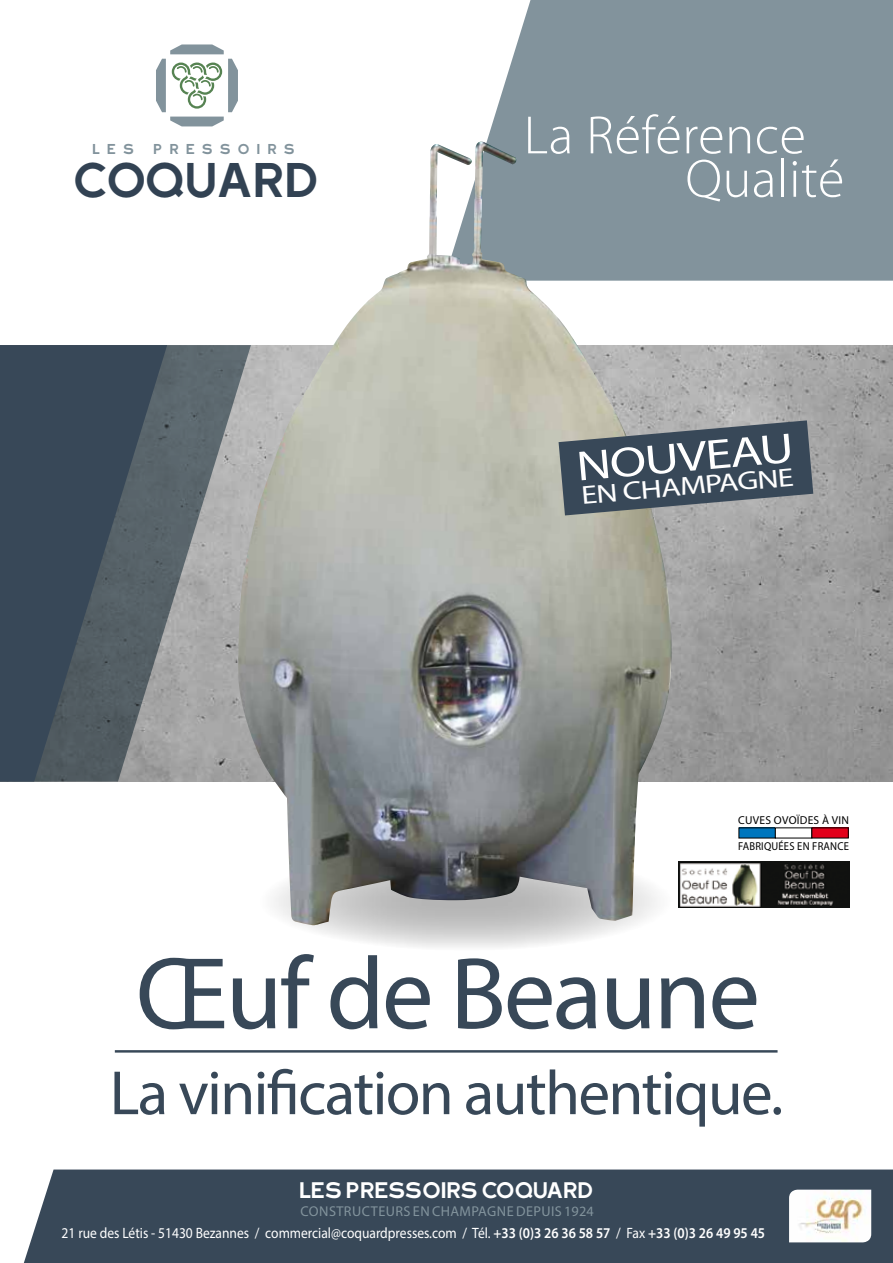
<style>
.page{position:relative;width:893px;height:1263px;background:#fff}
.page>*{position:absolute;margin:0;border:0;box-sizing:border-box;transform-origin:0 0}
.t1{font:102.9px "Myriad Pro";letter-spacing:-.025em;color:#384858}
.t2{font:63px "Myriad Pro";letter-spacing:-.025em;color:#384858}
.t3{font:300 54.3px/43.5px "Myriad Pro";letter-spacing:.01em;color:#fff}
.t4{font:48.45px "Gross";letter-spacing:-.025em;color:#324253}
.t5{font:42.3px "Myriad Pro";color:#fff;scale:1.25 1}
.t6{font:25.95px "Myriad Pro";color:#fff;scale:1.25 1}
.t7{font:22.5px "Gross";color:#fff}
.t8{font:15px "Myriad Pro";color:#fff;scale:.9 1}
.t9{font:14.25px "Myriad Pro";letter-spacing:.03em;color:#82939c}
.t10{font:14.25px "Gross";letter-spacing:.5em;color:#82939c}
.t11{font:11.55px "Myriad Pro";letter-spacing:.02em;color:#000;scale:.92 1}
.t12{font:11.55px "Myriad Pro";letter-spacing:.02em;color:#000}
.s1{font-weight:600}
</style>
<div class="page">
<div style="left:479px;top:0;width:414px;height:281px;background:#82939c"></div>
<img style="left:674px;top:345px;width:219px;height:437px">
<svg style="left:259px;top:851px;width:414px;height:100px"></svg>
<img style="left:251px;top:142px;width:423px;height:783px">
<svg style="left:559px;top:420px;width:254px;height:95px;background:#55616c"></svg>
<img style="left:679px;top:862px;width:170px;height:45px">
<div style="left:739px;top:828px;width:36px;height:10px;background:#0076bd"></div>
<div style="left:812px;top:828px;width:36px;height:10px;background:#e2001a"></div>
<svg style="left:156px;top:44px;width:82px;height:82px"></svg>
<svg style="left:167px;top:345px;width:84px;height:437px;background:#909496"></svg>
<svg style="left:0;top:345px;width:167px;height:437px;background:#475460"></svg>
<hr style="left:115px;top:1050px;width:662px;height:2px;background:#384858">
<div style="left:24px;top:1169px;width:869px;height:94px;background:#384858"></div>
<img style="left:789px;top:1189px;width:82px;height:53px">
<p class="t10" style="left:93px;top:140px;width:43px">LES</p>
<p class="t10" style="left:154px;top:140px;width:143px">PRESSOIRS</p>
<h3 class="t4" style="left:76px;top:150px;width:246px">COQUARD</h3>
<h3 class="t3" style="left:685px;top:114px;width:160px;text-indent:-162px">La Référence<br>Qualité</h3>
<h3 class="t5" style="left:574px;top:440px;width:176px;rotate:-5deg">NOUVEAU</h3>
<h3 class="t6" style="left:580px;top:479px;width:172px;rotate:-5deg">EN CHAMPAGNE</h3>
<p class="t12" style="left:738px;top:813px;width:44px">Cuves ovo</p>
<p class="t12" style="left:797px;top:813px;width:52px">ïdes à vin</p>
<p class="t11" style="left:738px;top:839px;width:101px">Fabriquées en France</p>
<h1 class="t1" style="left:136px;top:930px;width:626px">œuf de Beaune</h1>
<h2 class="t2" style="left:110px;top:1054px;width:675px">La vinification authentique.</h2>
<h3 class="t7" style="left:300px;top:1176px;width:295px">LES PRESSOIRS COQUARD</h3>
<p class="t9" style="left:301px;top:1202px;width:151px">Con structeu rs en Champagne</p>
<p class="t9" style="left:516px;top:1202px;width:79px">depu is 1924</p>
<p class="t8" style="left:62px;top:1224px;width:783px">21 rue des Létis - 51430 Bezannes / commercial@coquardpresses.com / Tél. <span class="s1">+33 (0)3 26 36 58 57</span> / Fax <span class="s1">+33 (0)3 26 49 95 45</span></p>
</div>
